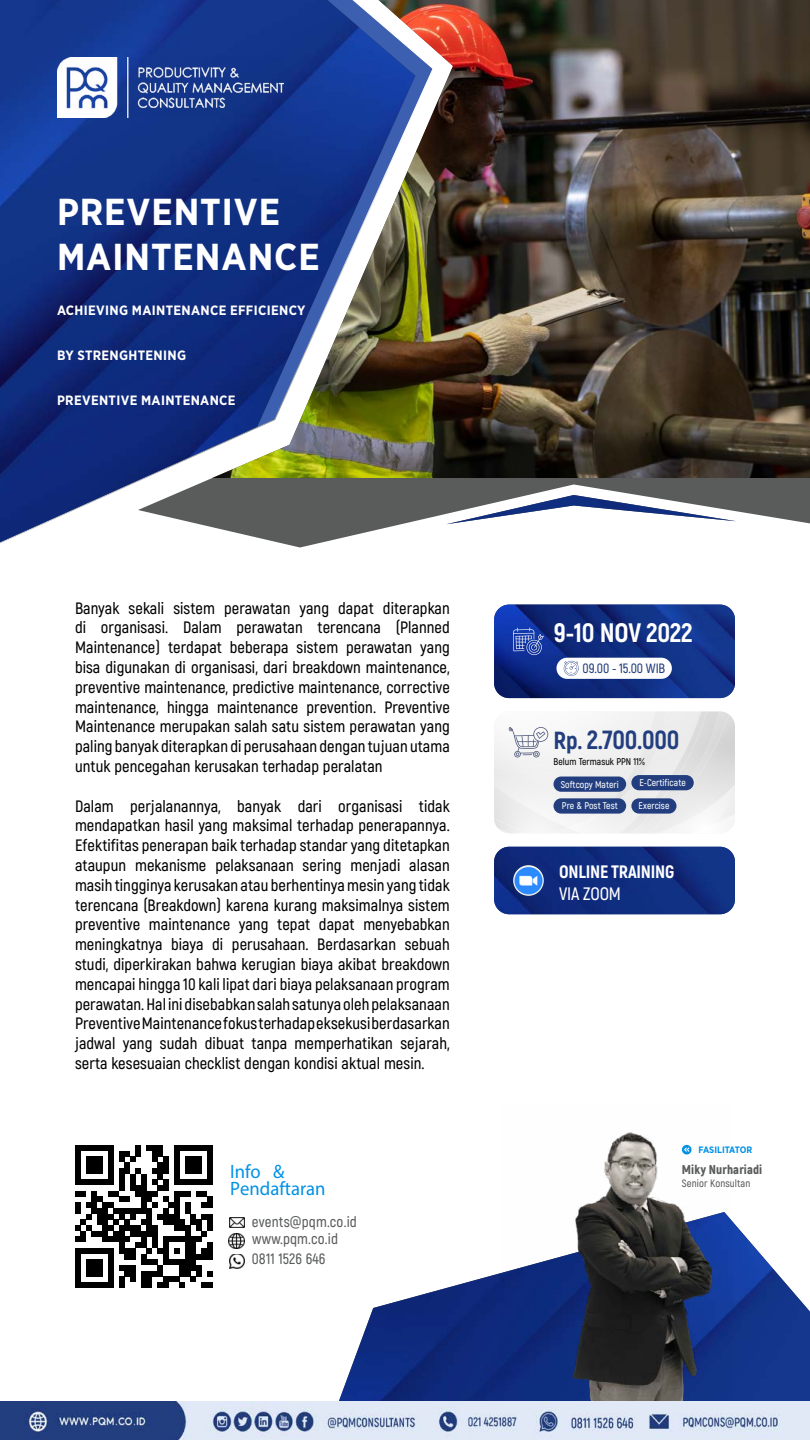
<style>
.page{position:relative;width:810px;height:1440px;background:#fff}
.page>*{position:absolute;margin:0;border:0;box-sizing:border-box;transform-origin:0 0}
.t1{font:700 37.5px/45px "Gotham Narrow";letter-spacing:.025em;color:#fff}
.t2{font:800 26.7px "Akrobat";letter-spacing:-.01em;color:#fff}
.t3{font:800 26.25px "Akrobat";letter-spacing:-.01em;color:#223e7f}
.t4{font:19.35px/17.2px "Myriad Pro";color:#0091e6;scale:.96 1}
.t5{font:800 18px "Akrobat";letter-spacing:-.01em;color:#fff}
.t6{font:600 18px "Akrobat";letter-spacing:-.01em;color:#fff}
.t7{font:600 16.5px/19.8px "Akrobat";letter-spacing:.005em;color:#000;text-align:justify}
.t8{font:600 15px/17.1px "Akrobat";letter-spacing:.01em;color:#5a5c5c}
.t9{font:700 13.5px "Gotham Narrow";letter-spacing:.025em;color:#fff}
.t10{font:600 13.5px "Akrobat";letter-spacing:-.01em;color:#223e7f}
.t11{font:900 12.75px "Akrobat";letter-spacing:.01em;color:#5b5d5d}
.t12{font:600 10.65px "Akrobat";letter-spacing:.01em;color:#5b5d5d}
.t13{font:600 9.75px "Akrobat";letter-spacing:.005em;color:#fff}
.t14{font:600 9.75px "Akrobat";letter-spacing:.005em;color:#000}
.t15{font:700 9.3px "Gotham Narrow";letter-spacing:-.005em;color:#0091e6}
.s1{font-size:24.75px}
</style>
<div class="page">
<img style="left:325px;top:1221px;width:485px;height:181px">
<img style="left:494px;top:605px;width:241px;height:93px">
<div style="left:557px;top:658px;width:115px;height:21px;background:#fff;border-radius:11px"></div>
<svg style="left:564px;top:661px;width:15px;height:15px"></svg>
<svg style="left:513px;top:627px;width:31px;height:28px"></svg>
<img style="left:494px;top:847px;width:241px;height:67px">
<img style="left:513px;top:865px;width:31px;height:31px;border-radius:15px">
<img style="left:494px;top:712px;width:241px;height:121px">
<div style="left:554px;top:777px;width:72px;height:15px;background:#223e7f;border-radius:8px"></div>
<div style="left:554px;top:798px;width:72px;height:16px;background:#223e7f;border-radius:8px"></div>
<div style="left:631px;top:798px;width:46px;height:16px;background:#223e7f;border-radius:8px"></div>
<div style="left:631px;top:775px;width:63px;height:15px;background:#223e7f;border-radius:8px"></div>
<svg style="left:509px;top:727px;width:39px;height:30px"></svg>
<img style="left:500px;top:1132px;width:232px;height:270px">
<svg style="left:75px;top:1145px;width:138px;height:143px"></svg>
<img style="left:229px;top:1217px;width:16px;height:11px">
<img style="left:229px;top:1254px;width:15px;height:15px">
<img style="left:229px;top:1233px;width:15px;height:16px">
<svg style="left:682px;top:1145px;width:10px;height:9px"></svg>
<svg style="left:684px;top:1147px;width:5px;height:5px"></svg>
<svg style="left:276px;top:478px;width:534px;height:70px"></svg>
<img style="left:416px;top:0;width:394px;height:478px">
<img style="left:0;top:0;width:416px;height:542px">
<img style="left:446px;top:495px;width:290px;height:29px">
<img style="left:57px;top:57px;width:226px;height:60px">
<img style="left:0;top:1402px;width:810px;height:38px">
<h1 class="t1" style="left:57px;top:189px;width:264px">PREVENTIVE<br>MAINTENANCE</h1>
<p class="t9" style="left:57px;top:302px;width:250px">ACHIEVING MAINTENANCE EFFICIENCY</p>
<p class="t9" style="left:57px;top:347px;width:131px">BY STRENGHTENING</p>
<p class="t9" style="left:57px;top:392px;width:180px">PREVENTIVE MAINTENANCE</p>
<p class="t7" style="left:75px;top:598px;width:376px">Banyak sekali sistem perawatan yang dapat diterapkan di organisasi. Dalam perawatan terencana (Planned Maintenance) terdapat beberapa sistem perawatan yang bisa digunakan di organisasi, dari breakdown maintenance, preventive maintenance, predictive maintenance, corrective maintenance, hingga maintenance prevention. Preventive Maintenance merupakan salah satu sistem perawatan yang paling banyak diterapkan di perusahaan dengan tujuan utama untuk pencegahan kerusakan terhadap peralatan</p>
<p class="t7" style="left:75px;top:796px;width:376px">Dalam perjalanannya, banyak dari organisasi tidak mendapatkan hasil yang maksimal terhadap penerapannya.<br>Efektifitas penerapan baik terhadap standar yang ditetapkan ataupun mekanisme pelaksanaan sering menjadi alasan masih tingginya kerusakan atau berhentinya mesin yang tidak terencana (Breakdown) karena kurang maksimalnya sistem preventive maintenance yang tepat dapat menyebabkan meningkatnya biaya di perusahaan. Berdasarkan sebuah studi, diperkirakan bahwa kerugian biaya akibat breakdown mencapai hingga 10 kali lipat dari biaya pelaksanaan program perawatan. Hal ini disebabkan salah satunya oleh pelaksanaan Preventive Maintenance fokus terhadap eksekusi berdasarkan jadwal yang sudah dibuat tanpa memperhatikan sejarah, serta kesesuaian checklist dengan kondisi aktual mesin.</p>
<p class="t4" style="left:230px;top:1162px;width:101px">Info &amp;<br>Pendaftaran</p>
<p class="t8" style="left:252px;top:1213px;width:106px">events@pqm.co.id www.pqm.co.id</p>
<p class="t8" style="left:252px;top:1250px;width:75px">0811 1526 646</p>
<h2 class="t2" style="left:554px;top:615px;width:140px">9-10 NOV 2022</h2>
<p class="t10" style="left:583px;top:660px;width:84px">09.00 - 15.00 WIB</p>
<h3 class="t3" style="left:554px;top:723px;width:127px"><span class="s1">Rp.</span> 2.700.000</h3>
<p class="t14" style="left:554px;top:755px;width:93px">Belum Termasuk PPN 11%</p>
<p class="t13" style="left:561px;top:778px;width:60px">Softcopy Materi</p>
<p class="t13" style="left:562px;top:800px;width:57px">Pre &amp; Post Test</p>
<p class="t13" style="left:639px;top:800px;width:32px">Exercise</p>
<p class="t13" style="left:639px;top:777px;width:48px">E-Certificate</p>
<p class="t5" style="left:559px;top:860px;width:117px">ONLINE TRAINING</p>
<p class="t6" style="left:559px;top:882px;width:63px">VIA ZOOM</p>
<p class="t15" style="left:699px;top:1144px;width:55px">FASILITATOR</p>
<p class="t11" style="left:682px;top:1162px;width:82px">Miky Nurhariadi</p>
<p class="t12" style="left:682px;top:1176px;width:70px">Senior Konsultan</p>
</div>
